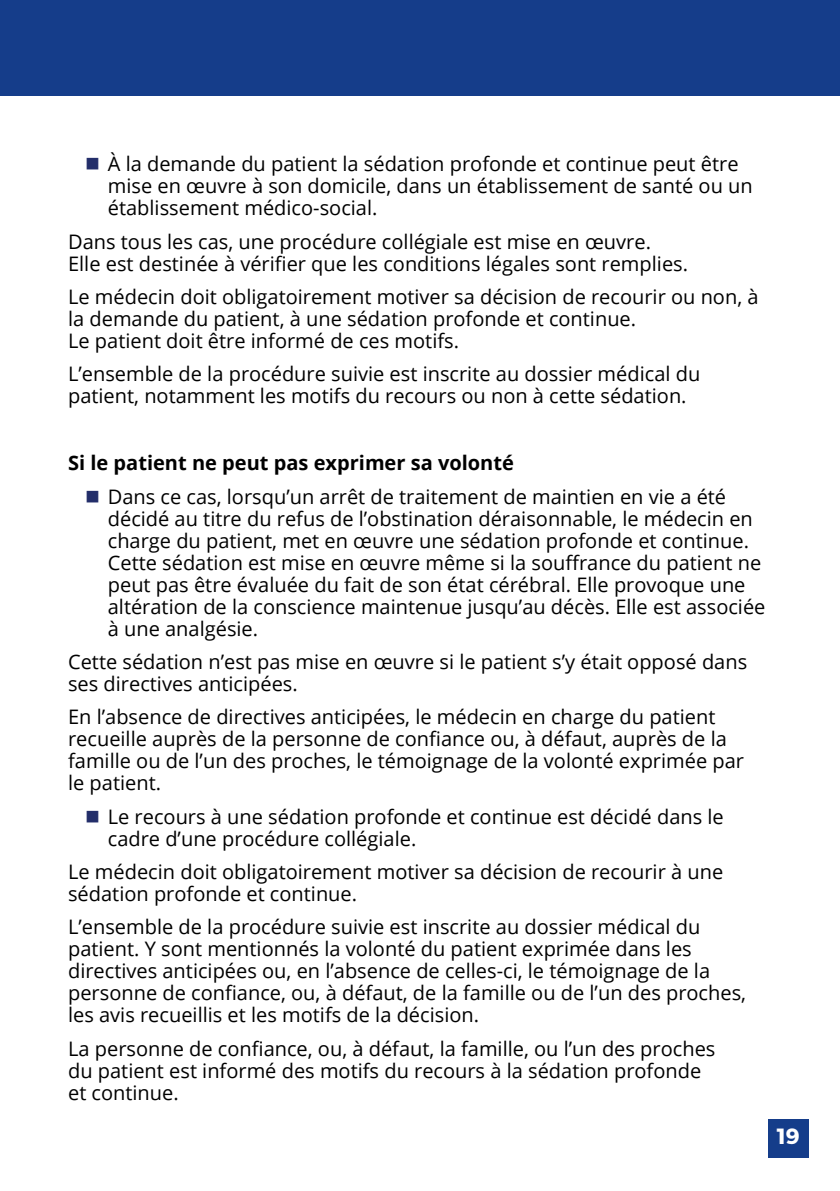
<style>
.page{position:relative;width:840px;height:1191px;background:#fff}
.page>*{position:absolute;margin:0;border:0;box-sizing:border-box;transform-origin:0 0}
.t1{font:700 22px "Montserrat";color:#fff}
.t2{font:20px/22px "Open Sans";color:#000}
.t3{font:700 20px "Open Sans";color:#000}
.s1{color:#232e6a}
</style>
<div class="page">
<div style="left:0;top:0;width:839px;height:96px;background:#153d8a"></div>
<div style="left:767px;top:1119px;width:41px;height:38px;background:#153d8a"></div>
<p class="t2" style="left:108px;top:153px;width:646px;text-indent:-23px"><span class="s1">■</span> À la demande du patient la sédation profonde et continue peut être mise en œuvre à son domicile, dans un établissement de santé ou un établissement médico-social.</p>
<p class="t2" style="left:68px;top:230px;width:621px">Dans tous les cas, une procédure collégiale est mise en œuvre.<br>Elle est destinée à vérifier que les conditions légales sont remplies.</p>
<p class="t2" style="left:68px;top:285px;width:691px">Le médecin doit obligatoirement motiver sa décision de recourir ou non, à la demande du patient, à une sédation profonde et continue.<br>Le patient doit être informé de ces motifs.</p>
<p class="t2" style="left:68px;top:363px;width:633px">L’ensemble de la procédure suivie est inscrite au dossier médical du patient, notamment les motifs du recours ou non à cette sédation.</p>
<p class="t3" style="left:68px;top:449px;width:447px">Si le patient ne peut pas exprimer sa volonté</p>
<p class="t2" style="left:108px;top:485px;width:658px;text-indent:-23px"><span class="s1">■</span> Dans ce cas, lorsqu’un arrêt de traitement de maintien en vie a été décidé au titre du refus de l’obstination déraisonnable, le médecin en charge du patient, met en œuvre une sédation profonde et continue.<br>Cette sédation est mise en œuvre même si la souffrance du patient ne peut pas être évaluée du fait de son état cérébral. Elle provoque une altération de la conscience maintenue jusqu’au décès. Elle est associée à une analgésie.</p>
<p class="t2" style="left:68px;top:650px;width:680px">Cette sédation n’est pas mise en œuvre si le patient s’y était opposé dans ses directives anticipées.</p>
<p class="t2" style="left:68px;top:705px;width:677px">En l’absence de directives anticipées, le médecin en charge du patient recueille auprès de la personne de confiance ou, à défaut, auprès de la famille ou de l’un des proches, le témoignage de la volonté exprimée par le patient.</p>
<p class="t2" style="left:108px;top:805px;width:617px;text-indent:-23px"><span class="s1">■</span> Le recours à une sédation profonde et continue est décidé dans le cadre d’une procédure collégiale.</p>
<p class="t2" style="left:68px;top:860px;width:656px">Le médecin doit obligatoirement motiver sa décision de recourir à une sédation profonde et continue.</p>
<p class="t2" style="left:68px;top:915px;width:679px">L’ensemble de la procédure suivie est inscrite au dossier médical du patient. Y sont mentionnés la volonté du patient exprimée dans les directives anticipées ou, en l’absence de celles-ci, le témoignage de la personne de confiance, ou, à défaut, de la famille ou de l’un des proches, les avis recueillis et les motifs de la décision.</p>
<p class="t2" style="left:68px;top:1037px;width:648px">La personne de confiance, ou, à défaut, la famille, ou l’un des proches du patient est informé des motifs du recours à la sédation profonde et continue.</p>
<p class="t1" style="left:776px;top:1122px;width:24px">19</p>
</div>
